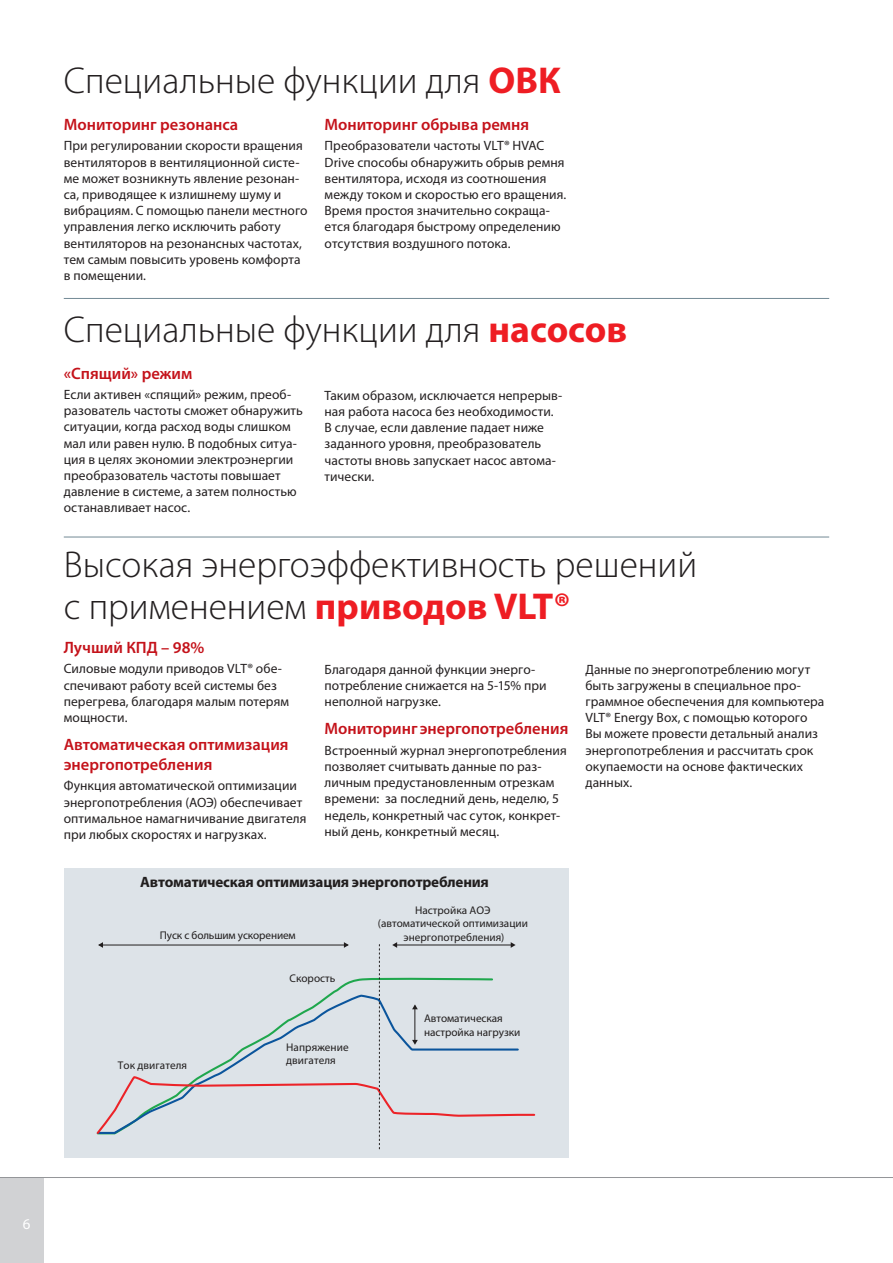
<style>
.page{position:relative;width:893px;height:1263px;background:#fff}
.page>*{position:absolute;margin:0;border:0;box-sizing:border-box;transform-origin:0 0}
.t1{font:300 37.5px/42px "Myriad Pro";color:#231f20}
.t2{font:600 16.5px/19.8px "Myriad Pro";color:#c4121a}
.t3{font:700 15px "Myriad Pro";letter-spacing:-.015em;color:#211e1e}
.t4{font:15px "Myriad Pro";color:#fff}
.t5{font:13.5px/16.2px "Myriad Pro";letter-spacing:.005em;color:#231f20}
.t6{font:11.1px/13.4px "Myriad Pro";color:#211e1e}
.s1{font-weight:700;color:#ee1d23}
</style>
<div class="page">
<div style="left:0;top:1178px;width:44px;height:85px;background:#d1d2d4"></div>
<hr style="left:0;top:1177px;width:893px;height:1px;background:#939598">
<div style="left:64px;top:868px;width:504px;height:290px;background:#dde3e8"></div>
<svg style="left:96px;top:942px;width:440px;height:208px"></svg>
<hr style="left:64px;top:298px;width:765px;height:1px;background:#738a95">
<hr style="left:64px;top:537px;width:765px;height:1px;background:#738a95">
<h1 class="t1" style="left:64px;top:60px;width:498px">Специальные функции для <span class="s1">ОВК</span></h1>
<p class="t2" style="left:64px;top:114px;width:176px">Мониторинг резонанса</p>
<p class="t5" style="left:64px;top:138px;width:245px">При регулировании скорости вращения вентиляторов в вентиляционной систе&shy;ме может возникнуть явление резонан&shy;са, приводящее к излишнему шуму и вибрациям. С помощью панели местного управления легко исключить работу вентиляторов на резонансных частотах, тем самым повысить уровень комфорта в помещении.</p>
<p class="t2" style="left:325px;top:114px;width:206px">Мониторинг обрыва ремня</p>
<p class="t5" style="left:325px;top:138px;width:243px">Преобразователи частоты VLT® HVAC Drive способы обнаружить обрыв ремня вентилятора, исходя из соотношения между током и скоростью его вращения.<br>Время простоя значительно сокраща&shy;ется благодаря быстрому определению отсутствия воздушного потока.</p>
<h1 class="t1" style="left:64px;top:309px;width:565px">Специальные функции для <span class="s1">насосов</span></h1>
<p class="t2" style="left:64px;top:363px;width:130px">«Спящий» режим</p>
<p class="t5" style="left:64px;top:386px;width:241px">Если активен «спящий» режим, преоб&shy;разователь частоты сможет обнаружить ситуации, когда расход воды слишком мал или равен нулю. В подобных ситуа&shy;ция в целях экономии электроэнергии преобразователь частоты повышает давление в системе, а затем полностью останавливает насос.</p>
<p class="t5" style="left:325px;top:387px;width:239px">Таким образом, исключается непрерыв&shy;ная работа насоса без необходимости.<br>В случае, если давление падает ниже заданного уровня, преобразователь частоты вновь запускает насос автома&shy;тически.</p>
<h1 class="t1" style="left:64px;top:544px;width:635px">Высокая энергоэффективность решений с применением <span class="s1">приводов VLT®</span></h1>
<p class="t2" style="left:64px;top:637px;width:142px">Лучший КПД – 98%</p>
<p class="t5" style="left:64px;top:660px;width:227px">Силовые модули приводов VLT® обе&shy;спечивают работу всей системы без перегрева, благодаря малым потерям мощности.</p>
<p class="t2" style="left:64px;top:734px;width:226px">Автоматическая оптимизация энергопотребления</p>
<p class="t5" style="left:64px;top:778px;width:244px">Функция автоматической оптимизации энергопотребления (АОЭ) обеспечивает оптимальное намагничивание двигателя при любых скоростях и нагрузках.</p>
<p class="t5" style="left:325px;top:661px;width:224px">Благодаря данной функции энерго&shy;потребление снижается на 5-15% при неполной нагрузке.</p>
<p class="t2" style="left:325px;top:718px;width:245px">Мониторинг энергопотребления</p>
<p class="t5" style="left:325px;top:742px;width:244px">Встроенный журнал энергопотребления позволяет считывать данные по раз&shy;личным предустановленным отрезкам времени: за последний день, неделю, 5 недель, конкретный час суток, конкрет&shy;ный день, конкретный месяц.</p>
<p class="t3" style="left:140px;top:872px;width:350px">Автоматическая оптимизация энергопотребления</p>
<p class="t6" style="left:378px;top:903px;width:152px;text-align:center">Настройка АОЭ (автоматической оптимизации</p>
<p class="t6" style="left:160px;top:928px;width:137px">Пуск с большим ускорением</p>
<p class="t6" style="left:404px;top:930px;width:102px">энергопотребления)</p>
<p class="t6" style="left:118px;top:1059px;width:71px">Ток двигателя</p>
<p class="t6" style="left:290px;top:972px;width:47px">Скорость</p>
<p class="t6" style="left:286px;top:1040px;width:64px">Напряжение двигателя</p>
<p class="t6" style="left:424px;top:1012px;width:98px">Автоматическая настройка нагрузки</p>
<p class="t5" style="left:585px;top:661px;width:241px">Данные по энергопотреблению могут быть загружены в специальное про&shy;граммное обеспечения для компьютера<br>VLT® Energy Box, с помощью которого<br>Вы можете провести детальный анализ энергопотребления и рассчитать срок окупаемости на основе фактических данных.</p>
<p class="t4" style="left:23px;top:1215px;width:9px">6</p>
</div>
